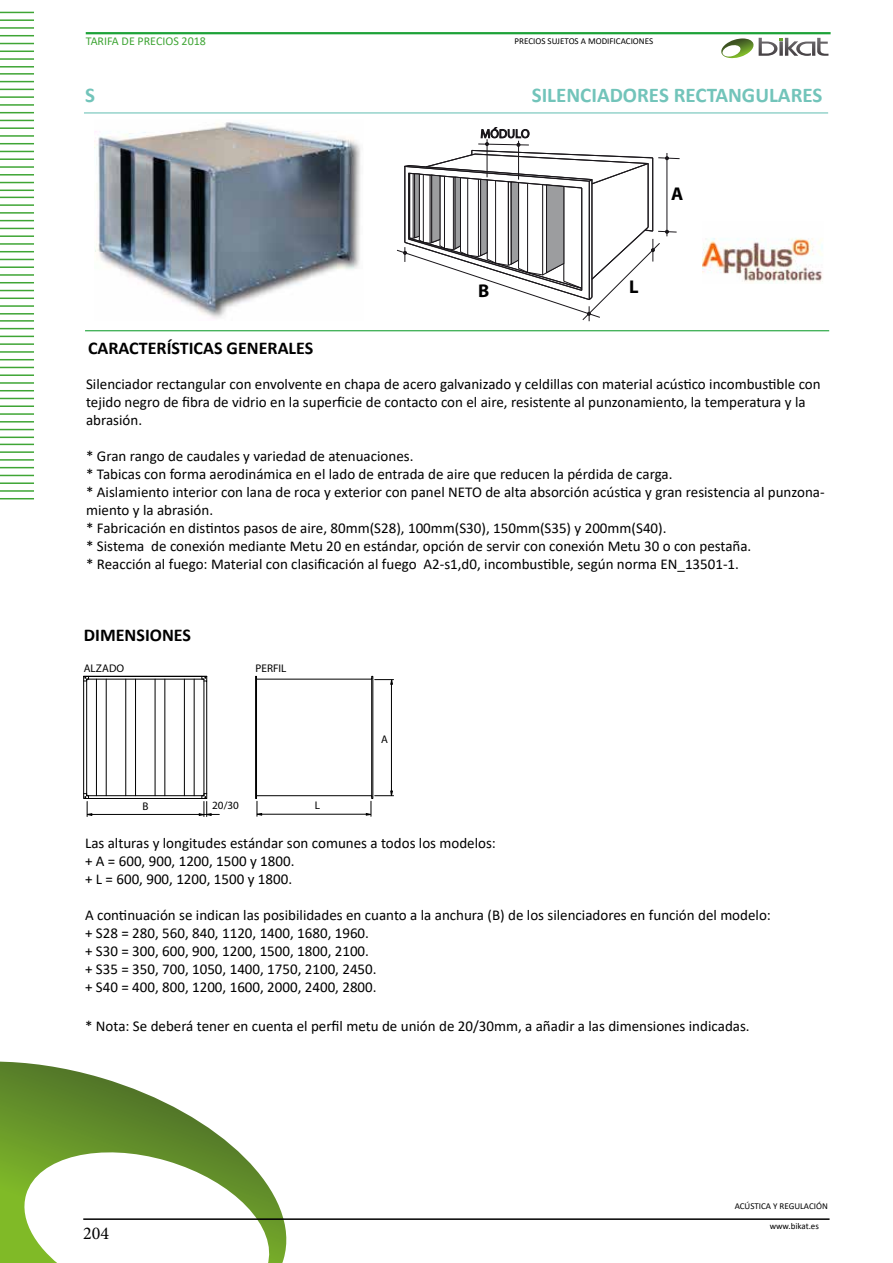
<style>
.page{position:relative;width:893px;height:1263px;background:#fff}
.page>*{position:absolute;margin:0;border:0;box-sizing:border-box;transform-origin:0 0}
.t1{font:700 21px "Calibri";color:#72c4ba}
.t2{font:700 18.45px "Myriad Pro";color:#000}
.t3{font:700 18px "Calibri";color:#000}
.t4{font:18px "Minion Pro";color:#000}
.t5{font:15px/18px "Calibri";color:#000}
.t6{font:12px "Calibri";color:#3fa535}
.t7{font:11.1px "Myriad Pro";letter-spacing:.005em;color:#000}
.t8{font:9px "Calibri";color:#000}
</style>
<div class="page">
<svg style="left:0;top:1061px;width:287px;height:202px"></svg>
<hr style="left:86px;top:32px;width:745px;height:2px;background:#1da238">
<svg style="left:721px;top:38px;width:107px;height:21px"></svg>
<hr style="left:0;top:12px;width:34px;height:1px;background:#3fa535">
<hr style="left:0;top:19px;width:34px;height:2px;background:#3fa535">
<hr style="left:0;top:27px;width:34px;height:2px;background:#3fa535">
<hr style="left:0;top:35px;width:34px;height:1px;background:#3fa535">
<hr style="left:0;top:43px;width:34px;height:1px;background:#3fa535">
<hr style="left:0;top:51px;width:34px;height:1px;background:#3fa535">
<hr style="left:0;top:58px;width:34px;height:2px;background:#3fa535">
<hr style="left:0;top:66px;width:34px;height:2px;background:#3fa535">
<hr style="left:0;top:73px;width:34px;height:2px;background:#3fa535">
<hr style="left:0;top:81px;width:34px;height:1px;background:#3fa535">
<hr style="left:0;top:89px;width:34px;height:1px;background:#3fa535">
<hr style="left:0;top:96px;width:34px;height:2px;background:#3fa535">
<hr style="left:0;top:104px;width:34px;height:2px;background:#3fa535">
<hr style="left:0;top:112px;width:34px;height:1px;background:#3fa535">
<hr style="left:0;top:120px;width:34px;height:1px;background:#3fa535">
<hr style="left:0;top:127px;width:34px;height:2px;background:#3fa535">
<hr style="left:0;top:135px;width:34px;height:2px;background:#3fa535">
<hr style="left:0;top:143px;width:34px;height:1px;background:#3fa535">
<hr style="left:0;top:151px;width:34px;height:1px;background:#3fa535">
<hr style="left:0;top:158px;width:34px;height:2px;background:#3fa535">
<hr style="left:0;top:166px;width:34px;height:2px;background:#3fa535">
<hr style="left:0;top:174px;width:34px;height:2px;background:#3fa535">
<hr style="left:0;top:182px;width:34px;height:1px;background:#3fa535">
<hr style="left:0;top:190px;width:34px;height:1px;background:#3fa535">
<hr style="left:0;top:197px;width:34px;height:1px;background:#3fa535">
<hr style="left:0;top:204px;width:34px;height:2px;background:#3fa535">
<hr style="left:0;top:212px;width:34px;height:2px;background:#3fa535">
<hr style="left:0;top:220px;width:34px;height:1px;background:#3fa535">
<hr style="left:0;top:228px;width:34px;height:1px;background:#3fa535">
<hr style="left:0;top:235px;width:34px;height:2px;background:#3fa535">
<hr style="left:0;top:243px;width:34px;height:2px;background:#3fa535">
<hr style="left:0;top:251px;width:34px;height:1px;background:#3fa535">
<hr style="left:0;top:259px;width:34px;height:1px;background:#3fa535">
<hr style="left:0;top:266px;width:34px;height:2px;background:#3fa535">
<hr style="left:0;top:274px;width:34px;height:2px;background:#3fa535">
<hr style="left:0;top:282px;width:34px;height:1px;background:#3fa535">
<hr style="left:0;top:290px;width:34px;height:1px;background:#3fa535">
<hr style="left:0;top:298px;width:34px;height:1px;background:#3fa535">
<hr style="left:0;top:305px;width:34px;height:2px;background:#3fa535">
<hr style="left:0;top:313px;width:34px;height:2px;background:#3fa535">
<hr style="left:0;top:320px;width:34px;height:2px;background:#3fa535">
<hr style="left:0;top:328px;width:34px;height:1px;background:#3fa535">
<hr style="left:0;top:336px;width:34px;height:1px;background:#3fa535">
<hr style="left:0;top:343px;width:34px;height:2px;background:#3fa535">
<hr style="left:0;top:351px;width:34px;height:2px;background:#3fa535">
<hr style="left:0;top:359px;width:34px;height:1px;background:#3fa535">
<hr style="left:0;top:367px;width:34px;height:1px;background:#3fa535">
<hr style="left:0;top:374px;width:34px;height:2px;background:#3fa535">
<hr style="left:0;top:382px;width:34px;height:2px;background:#3fa535">
<hr style="left:0;top:390px;width:34px;height:1px;background:#3fa535">
<hr style="left:0;top:398px;width:34px;height:1px;background:#3fa535">
<hr style="left:0;top:405px;width:34px;height:2px;background:#3fa535">
<hr style="left:0;top:413px;width:34px;height:2px;background:#3fa535">
<hr style="left:0;top:421px;width:34px;height:2px;background:#3fa535">
<hr style="left:0;top:429px;width:34px;height:1px;background:#3fa535">
<hr style="left:0;top:437px;width:34px;height:1px;background:#3fa535">
<hr style="left:0;top:444px;width:34px;height:1px;background:#3fa535">
<hr style="left:0;top:451px;width:34px;height:2px;background:#3fa535">
<hr style="left:0;top:459px;width:34px;height:2px;background:#3fa535">
<hr style="left:0;top:467px;width:34px;height:1px;background:#3fa535">
<hr style="left:0;top:475px;width:34px;height:1px;background:#3fa535">
<hr style="left:0;top:482px;width:34px;height:2px;background:#3fa535">
<hr style="left:0;top:490px;width:34px;height:2px;background:#3fa535">
<hr style="left:0;top:498px;width:34px;height:1px;background:#3fa535">
<hr style="left:83px;top:1218px;width:746px;height:2px;background:#000">
<hr style="left:84px;top:112px;width:744px;height:1px;background:#72c4ba">
<hr style="left:85px;top:330px;width:744px;height:1px;background:#1da238">
<img style="left:95px;top:122px;width:266px;height:197px">
<svg style="left:397px;top:128px;width:283px;height:193px"></svg>
<hr style="left:91px;top:814px;width:128px;height:1px;background:#000">
<svg style="left:255px;top:676px;width:139px;height:140px"></svg>
<svg style="left:83px;top:676px;width:128px;height:140px"></svg>
<img style="left:702px;top:238px;width:121px;height:45px">
<p class="t6" style="left:86px;top:33px;width:122px">TARIFA DE PRECIOS 2018</p>
<p class="t8" style="left:514px;top:35px;width:140px">PRECIOS SUJETOS A MODIFICACIONES</p>
<h1 class="t1" style="left:85px;top:80px;width:11px">S</h1>
<h1 class="t1" style="left:532px;top:80px;width:292px">SILENCIADORES RECTANGULARES</h1>
<p class="t2" style="left:478px;top:279px;width:13px">B</p>
<p class="t2" style="left:629px;top:275px;width:11px">L</p>
<p class="t2" style="left:671px;top:181px;width:14px">A</p>
<p class="t3" style="left:88px;top:335px;width:227px">CARACTERÍSTICAS GENERALES</p>
<p class="t5" style="left:86px;top:374px;width:736px">Silenciador rectangular con envolvente en chapa de acero galvanizado y celdillas con material acústico incombustible con tejido negro de fibra de vidrio en la superficie de contacto con el aire, resistente al punzonamiento, la temperatura y la abrasión.</p>
<p class="t5" style="left:86px;top:446px;width:740px">* Gran rango de caudales y variedad de atenuaciones.<br>* Tabicas con forma aerodinámica en el lado de entrada de aire que reducen la pérdida de carga.<br>* Aislamiento interior con lana de roca y exterior con panel NETO de alta absorción acústica y gran resistencia al punzona&shy;miento y la abrasión.<br>* Fabricación en distintos pasos de aire, 80mm(S28), 100mm(S30), 150mm(S35) y 200mm(S40).<br>* Sistema de conexión mediante Metu 20 en estándar, opción de servir con conexión Metu 30 o con pestaña.<br>* Reacción al fuego: Material con clasificación al fuego A2-s1,d0, incombustible, según norma EN_13501-1.</p>
<p class="t3" style="left:84px;top:622px;width:108px">DIMENSIONES</p>
<p class="t7" style="left:84px;top:661px;width:42px">ALZADO</p>
<p class="t7" style="left:256px;top:661px;width:32px">PERFIL</p>
<p class="t7" style="left:381px;top:732px;width:8px">A</p>
<p class="t7" style="left:143px;top:799px;width:8px">B</p>
<p class="t7" style="left:212px;top:799px;width:28px">20/30</p>
<p class="t7" style="left:315px;top:798px;width:7px">L</p>
<p class="t5" style="left:85px;top:833px;width:412px">Las alturas y longitudes estándar son comunes a todos los modelos: + A = 600, 900, 1200, 1500 y 1800.<br>+ L = 600, 900, 1200, 1500 y 1800.</p>
<p class="t5" style="left:85px;top:905px;width:687px">A continuación se indican las posibilidades en cuanto a la anchura (B) de los silenciadores en función del modelo: + S28 = 280, 560, 840, 1120, 1400, 1680, 1960.<br>+ S30 = 300, 600, 900, 1200, 1500, 1800, 2100.<br>+ S35 = 350, 700, 1050, 1400, 1750, 2100, 2450.<br>+ S40 = 400, 800, 1200, 1600, 2000, 2400, 2800.</p>
<p class="t5" style="left:85px;top:1017px;width:666px">* Nota: Se deberá tener en cuenta el perfil metu de unión de 20/30mm, a añadir a las dimensiones indicadas.</p>
<p class="t4" style="left:83px;top:1221px;width:27px">204</p>
<p class="t8" style="left:735px;top:1200px;width:95px">ACÚSTICA Y REGULACIÓN</p>
<p class="t8" style="left:770px;top:1220px;width:51px">www.bikat.es</p>
</div>
